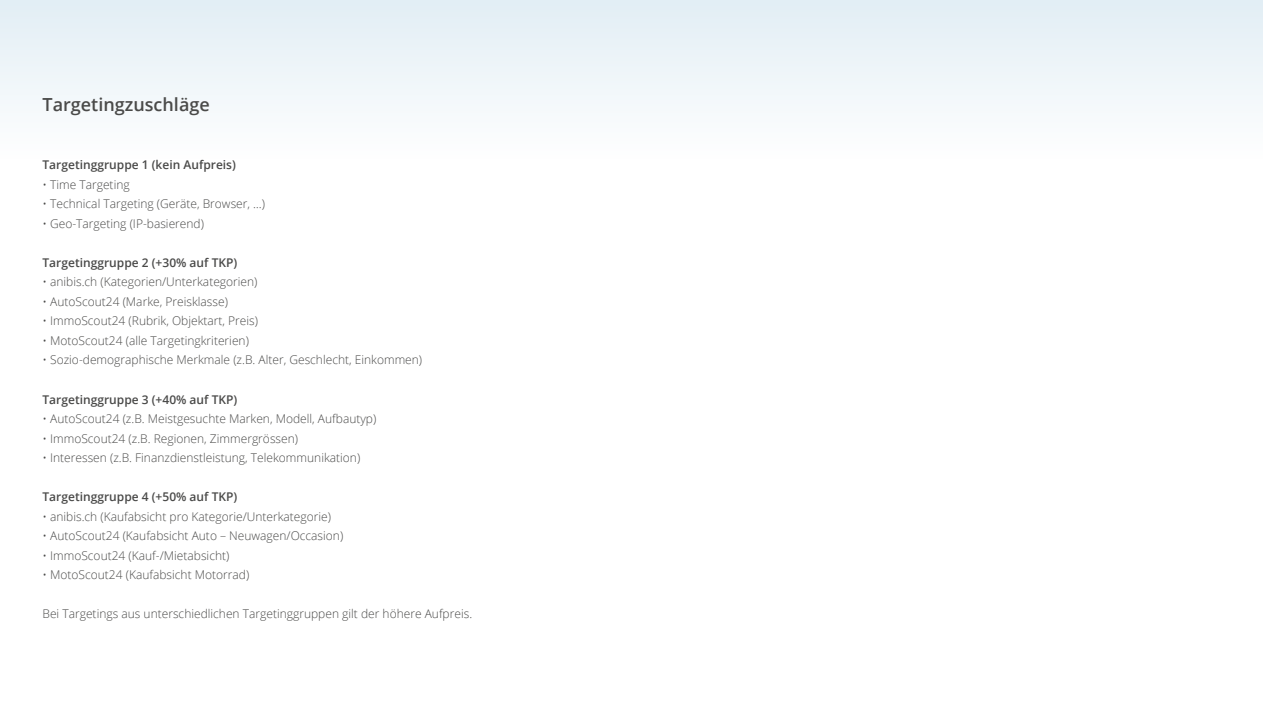
<style>
.page{position:relative;width:1263px;height:711px;background:#fff}
.page>*{position:absolute;margin:0;border:0;box-sizing:border-box;transform-origin:0 0}
.t1{font:600 18px "Open Sans";color:#4a4a49}
.t2{font:300 12px "Open Sans";color:#4a4a49}
.t3{font:600 12px "Open Sans";color:#4a4a49}
</style>
<div class="page">
<div style="left:0;top:0;width:1263px;height:159px;background:linear-gradient(to right,#f0f6f9,#f0f6f9)"></div>
<h1 class="t1" style="left:43px;top:92px;width:169px">Targetingzuschläge</h1>
<p class="t3" style="left:43px;top:156px;width:195px">Targetinggruppe 1 (kein Aufpreis)</p>
<p class="t2" style="left:43px;top:176px;width:89px">• Time Targeting</p>
<p class="t2" style="left:43px;top:195px;width:224px">• Technical Targeting (Geräte, Browser, …)</p>
<p class="t2" style="left:43px;top:215px;width:163px">• Geo-Targeting (IP-basierend)</p>
<p class="t3" style="left:43px;top:254px;width:196px">Targetinggruppe 2 (+30% auf TKP)</p>
<p class="t2" style="left:43px;top:273px;width:217px">• anibis.ch (Kategorien/Unterkategorien)</p>
<p class="t2" style="left:43px;top:293px;width:187px">• AutoScout24 (Marke, Preisklasse)</p>
<p class="t2" style="left:43px;top:312px;width:217px">• ImmoScout24 (Rubrik, Objektart, Preis)</p>
<p class="t2" style="left:43px;top:332px;width:208px">• MotoScout24 (alle Targetingkriterien)</p>
<p class="t2" style="left:43px;top:351px;width:381px">• Sozio-demographische Merkmale (z.B. Alter, Geschlecht, Einkommen)</p>
<p class="t3" style="left:43px;top:390px;width:196px">Targetinggruppe 3 (+40% auf TKP)</p>
<p class="t2" style="left:43px;top:410px;width:335px">• AutoScout24 (z.B. Meistgesuchte Marken, Modell, Aufbautyp)</p>
<p class="t2" style="left:43px;top:429px;width:257px">• ImmoScout24 (z.B. Regionen, Zimmergrössen)</p>
<p class="t2" style="left:43px;top:449px;width:319px">• Interessen (z.B. Finanzdienstleistung, Telekommunikation)</p>
<p class="t3" style="left:43px;top:488px;width:196px">Targetinggruppe 4 (+50% auf TKP)</p>
<p class="t2" style="left:43px;top:507px;width:290px">• anibis.ch (Kaufabsicht pro Kategorie/Unterkategorie)</p>
<p class="t2" style="left:43px;top:527px;width:302px">• AutoScout24 (Kaufabsicht Auto – Neuwagen/Occasion)</p>
<p class="t2" style="left:43px;top:546px;width:188px">• ImmoScout24 (Kauf-/Mietabsicht)</p>
<p class="t2" style="left:43px;top:566px;width:208px">• MotoScout24 (Kaufabsicht Motorrad)</p>
<p class="t2" style="left:43px;top:605px;width:431px">Bei Targetings aus unterschiedlichen Targetinggruppen gilt der höhere Aufpreis.</p>
</div>
